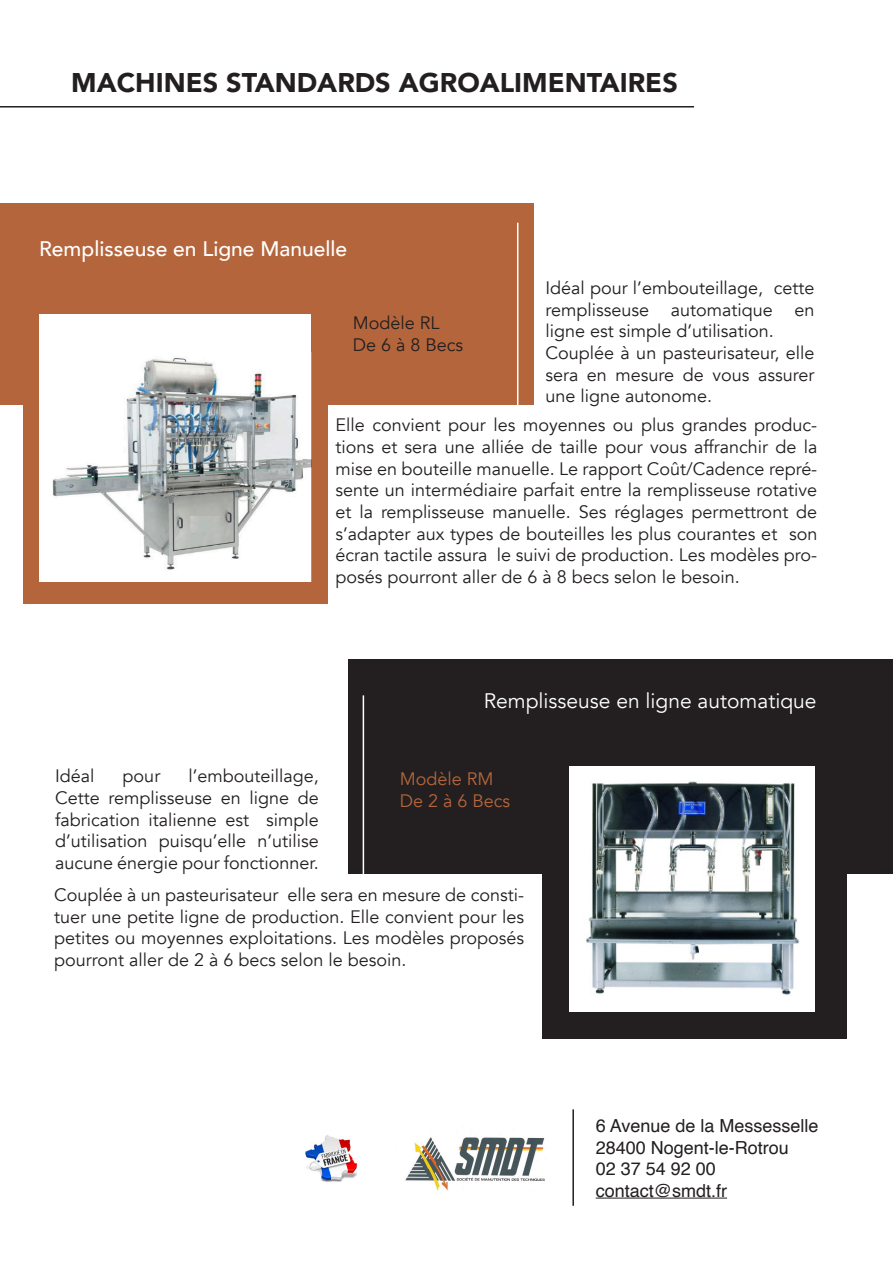
<style>
.page{position:relative;width:893px;height:1263px;background:#fff}
.page>*{position:absolute;margin:0;border:0;box-sizing:border-box;transform-origin:0 0}
.t1{font:900 27px "Avenir";color:#231f20}
.t2{font:21px "Avenir";color:#fff}
.t3{font:500 21px "Avenir";color:#fff}
.t4{font:18px/21.6px "Avenir";color:#231f20;text-align:justify}
.t5{font:18px "Helvetica";color:#231f20}
.t6{font:18px "Avenir";color:#b4653b}
</style>
<div class="page">
<div style="left:23px;top:244px;width:305px;height:360px;background:#b4653b"></div>
<div style="left:541px;top:711px;width:305px;height:327px;background:#231f20"></div>
<div style="left:0;top:203px;width:533px;height:202px;background:#b4653b"></div>
<div style="left:349px;top:660px;width:544px;height:214px;background:#231f20"></div>
<hr style="left:0;top:106px;width:694px;height:2px;background:#231f20">
<hr style="left:572px;top:1109px;width:2px;height:97px;background:#231f20">
<div style="left:39px;top:315px;width:272px;height:86px;background:#fff"></div>
<img style="left:39px;top:357px;width:272px;height:224px">
<img style="left:570px;top:767px;width:244px;height:245px">
<hr style="left:517px;top:223px;width:1px;height:187px;background:#fff">
<hr style="left:363px;top:695px;width:1px;height:188px;background:#fff">
<hr style="left:596px;top:1197px;width:131px;height:1px;background:#231f20">
<img style="left:405px;top:1137px;width:140px;height:54px">
<img style="left:305px;top:1135px;width:53px;height:47px">
<p class="t1" style="left:71px;top:59px;width:608px">MACHINES STANDARDS AGROALIMENTAIRES</p>
<p class="t3" style="left:39px;top:231px;width:310px">Remplisseuse en Ligne Manuelle</p>
<p class="t4" style="left:545px;top:278px;width:271px">Idéal pour l’embouteillage, cette remplisseuse automatique en ligne est simple d’utilisation.</p>
<p class="t4" style="left:545px;top:342px;width:271px">Couplée à un pasteurisateur, elle sera en mesure de vous assurer une ligne autonome.</p>
<p class="t4" style="left:335px;top:415px;width:483px">Elle convient pour les moyennes ou plus grandes produc&shy;tions et sera une alliée de taille pour vous affranchir de la mise en bouteille manuelle. Le rapport Coût/Cadence repré&shy;sente un intermédiaire parfait entre la remplisseuse rotative et la remplisseuse manuelle. Ses réglages permettront de s’adapter aux types de bouteilles les plus courantes et son écran tactile assura le suivi de production. Les modèles pro&shy;posés pourront aller de 6 à 8 becs selon le besoin.</p>
<p class="t4" style="left:353px;top:313px;width:88px">Modèle RL</p>
<p class="t4" style="left:353px;top:334px;width:112px">De 6 à 8 Becs</p>
<p class="t4" style="left:55px;top:766px;width:265px;text-indent:133px">l’embouteillage, Cette remplisseuse en ligne de fabrication italienne est simple d’utilisation puisqu’elle n’utilise aucune énergie pour fonctionner.</p>
<p class="t4" style="left:55px;top:766px;width:41px">Idéal</p>
<p class="t4" style="left:123px;top:766px;width:39px">pour</p>
<p class="t2" style="left:484px;top:688px;width:334px">Remplisseuse en ligne automatique</p>
<p class="t6" style="left:400px;top:768px;width:95px">Modèle RM</p>
<p class="t6" style="left:400px;top:790px;width:112px">De 2 à 6 Becs</p>
<p class="t4" style="left:54px;top:884px;width:471px">Couplée à un pasteurisateur elle sera en mesure de consti&shy;tuer une petite ligne de production. Elle convient pour les petites ou moyennes exploitations. Les modèles proposés pourront aller de 2 à 6 becs selon le besoin.</p>
<p class="t5" style="left:596px;top:1112px;width:224px">6 Avenue de la Messesselle</p>
<p class="t5" style="left:596px;top:1133px;width:195px">28400 Nogent-le-Rotrou</p>
<p class="t5" style="left:596px;top:1155px;width:122px">02 37 54 92 00</p>
<p class="t5" style="left:596px;top:1176px;width:133px">contact@smdt.fr</p>
</div>
